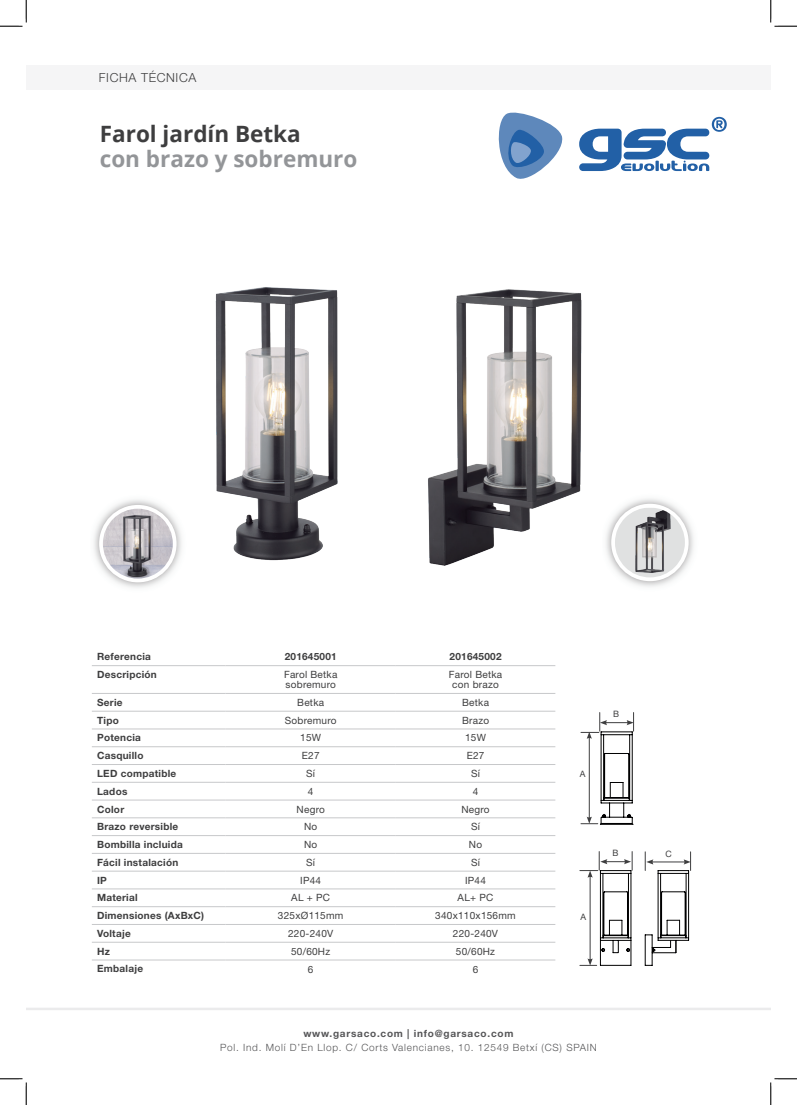
<style>
.page{position:relative;width:797px;height:1105px;background:#fff}
.page>*{position:absolute;margin:0;border:0;box-sizing:border-box;transform-origin:0 0}
.t1{font:700 22.5px "Open Sans";color:#939598}
.t2{font:700 22.5px "Open Sans";color:#3e3e3f}
.t3{font:300 12.5px "Helvetica Neue LT Std";letter-spacing:.05em;color:#3e3e3f}
.t4{font:700 10px "Helvetica Neue LT Std";letter-spacing:.025em;color:#3e3e3f}
.t5{font:10px/10px "Helvetica Neue LT Std";letter-spacing:.025em;color:#3e3e3f}
.t6{font:300 10px "Helvetica Neue LT Std";letter-spacing:.075em;color:#555557}
.t7{font:700 10px "Helvetica Neue LT Std";letter-spacing:.075em;color:#555557}
.t8{font:8.75px "Helvetica Neue";color:#3e3e3f}
</style>
<div class="page">
<svg style="left:579px;top:117px;width:147px;height:54px"></svg>
<svg style="left:498px;top:112px;width:65px;height:67px"></svg>
<hr style="left:26px;top:1008px;width:744px;height:2px;background:#ebebec">
<div style="left:26px;top:65px;width:744px;height:25px;background:#f5f5f6"></div>
<hr style="left:92px;top:746px;width:134px;height:1px;background:#c7c8ca">
<hr style="left:226px;top:746px;width:170px;height:1px;background:#c7c8ca">
<hr style="left:396px;top:746px;width:159px;height:1px;background:#c7c8ca">
<hr style="left:92px;top:764px;width:134px;height:1px;background:#c7c8ca">
<hr style="left:226px;top:764px;width:170px;height:1px;background:#c7c8ca">
<hr style="left:396px;top:764px;width:159px;height:1px;background:#c7c8ca">
<hr style="left:92px;top:782px;width:134px;height:1px;background:#c7c8ca">
<hr style="left:226px;top:782px;width:170px;height:1px;background:#c7c8ca">
<hr style="left:396px;top:782px;width:159px;height:1px;background:#c7c8ca">
<hr style="left:92px;top:800px;width:134px;height:1px;background:#c7c8ca">
<hr style="left:226px;top:800px;width:170px;height:1px;background:#c7c8ca">
<hr style="left:396px;top:800px;width:159px;height:1px;background:#c7c8ca">
<hr style="left:92px;top:817px;width:134px;height:1px;background:#c7c8ca">
<hr style="left:226px;top:817px;width:170px;height:1px;background:#c7c8ca">
<hr style="left:396px;top:817px;width:159px;height:1px;background:#c7c8ca">
<hr style="left:92px;top:835px;width:134px;height:1px;background:#c7c8ca">
<hr style="left:226px;top:835px;width:170px;height:1px;background:#c7c8ca">
<hr style="left:396px;top:835px;width:159px;height:1px;background:#c7c8ca">
<hr style="left:92px;top:853px;width:134px;height:1px;background:#c7c8ca">
<hr style="left:226px;top:853px;width:170px;height:1px;background:#c7c8ca">
<hr style="left:396px;top:853px;width:159px;height:1px;background:#c7c8ca">
<hr style="left:92px;top:871px;width:134px;height:1px;background:#c7c8ca">
<hr style="left:226px;top:871px;width:170px;height:1px;background:#c7c8ca">
<hr style="left:396px;top:871px;width:159px;height:1px;background:#c7c8ca">
<hr style="left:92px;top:889px;width:134px;height:1px;background:#c7c8ca">
<hr style="left:226px;top:889px;width:170px;height:1px;background:#c7c8ca">
<hr style="left:396px;top:889px;width:159px;height:1px;background:#c7c8ca">
<hr style="left:92px;top:906px;width:134px;height:1px;background:#c7c8ca">
<hr style="left:226px;top:906px;width:170px;height:1px;background:#c7c8ca">
<hr style="left:396px;top:906px;width:159px;height:1px;background:#c7c8ca">
<hr style="left:92px;top:924px;width:134px;height:1px;background:#c7c8ca">
<hr style="left:226px;top:924px;width:170px;height:1px;background:#c7c8ca">
<hr style="left:396px;top:924px;width:159px;height:1px;background:#c7c8ca">
<hr style="left:92px;top:942px;width:134px;height:1px;background:#c7c8ca">
<hr style="left:226px;top:942px;width:170px;height:1px;background:#c7c8ca">
<hr style="left:396px;top:942px;width:159px;height:1px;background:#c7c8ca">
<hr style="left:92px;top:960px;width:134px;height:1px;background:#c7c8ca">
<hr style="left:226px;top:960px;width:170px;height:1px;background:#c7c8ca">
<hr style="left:396px;top:960px;width:159px;height:1px;background:#c7c8ca">
<hr style="left:92px;top:665px;width:134px;height:1px;background:#c7c8ca">
<hr style="left:226px;top:665px;width:170px;height:1px;background:#c7c8ca">
<hr style="left:396px;top:665px;width:159px;height:1px;background:#c7c8ca">
<hr style="left:92px;top:693px;width:134px;height:1px;background:#c7c8ca">
<hr style="left:226px;top:693px;width:170px;height:1px;background:#c7c8ca">
<hr style="left:396px;top:693px;width:159px;height:1px;background:#c7c8ca">
<hr style="left:92px;top:711px;width:134px;height:1px;background:#c7c8ca">
<hr style="left:226px;top:711px;width:170px;height:1px;background:#c7c8ca">
<hr style="left:396px;top:711px;width:159px;height:1px;background:#c7c8ca">
<hr style="left:92px;top:729px;width:134px;height:1px;background:#c7c8ca">
<hr style="left:226px;top:729px;width:170px;height:1px;background:#c7c8ca">
<hr style="left:396px;top:729px;width:159px;height:1px;background:#c7c8ca">
<img style="left:215px;top:287px;width:123px;height:274px">
<img style="left:428px;top:289px;width:154px;height:277px">
<img style="left:606px;top:498px;width:88px;height:89px">
<svg style="left:611px;top:504px;width:77px;height:77px"></svg>
<img style="left:94px;top:499px;width:88px;height:89px">
<svg style="left:99px;top:505px;width:78px;height:77px"></svg>
<svg style="left:581px;top:712px;width:53px;height:113px"></svg>
<hr style="left:652px;top:935px;width:1px;height:30px;background:#000001">
<hr style="left:645px;top:935px;width:1px;height:30px;background:#000001">
<svg style="left:580px;top:851px;width:53px;height:115px"></svg>
<svg style="left:645px;top:852px;width:46px;height:101px"></svg>
<svg style="left:0;top:0;width:27px;height:27px"></svg>
<svg style="left:0;top:1078px;width:27px;height:27px"></svg>
<svg style="left:770px;top:0;width:27px;height:27px"></svg>
<svg style="left:770px;top:1078px;width:27px;height:27px"></svg>
<p class="t3" style="left:99px;top:70px;width:99px">FICHA TÉCNICA</p>
<h1 class="t2" style="left:100px;top:118px;width:202px">Farol jardín Betka</h1>
<h1 class="t1" style="left:100px;top:143px;width:259px">con brazo y sobremuro</h1>
<p class="t4" style="left:97px;top:651px;width:55px">Referencia</p>
<p class="t4" style="left:285px;top:651px;width:54px">201645001</p>
<p class="t4" style="left:449px;top:651px;width:54px">201645002</p>
<p class="t4" style="left:97px;top:668px;width:61px">Descripción</p>
<p class="t5" style="left:284px;top:669px;width:55px">Farol Betka sobremuro</p>
<p class="t5" style="left:449px;top:669px;width:55px;text-align:center">Farol Betka con brazo</p>
<p class="t4" style="left:97px;top:696px;width:27px">Serie</p>
<p class="t5" style="left:297px;top:697px;width:28px">Betka</p>
<p class="t5" style="left:462px;top:697px;width:28px">Betka</p>
<p class="t4" style="left:97px;top:714px;width:23px">Tipo</p>
<p class="t5" style="left:285px;top:715px;width:53px">Sobremuro</p>
<p class="t5" style="left:462px;top:715px;width:29px">Brazo</p>
<p class="t4" style="left:97px;top:732px;width:45px">Potencia</p>
<p class="t5" style="left:300px;top:733px;width:22px">15W</p>
<p class="t5" style="left:465px;top:733px;width:22px">15W</p>
<p class="t4" style="left:97px;top:749px;width:48px">Casquillo</p>
<p class="t5" style="left:302px;top:750px;width:19px">E27</p>
<p class="t5" style="left:466px;top:750px;width:19px">E27</p>
<p class="t4" style="left:97px;top:767px;width:81px">LED compatible</p>
<p class="t5" style="left:306px;top:768px;width:10px">Sí</p>
<p class="t5" style="left:471px;top:768px;width:10px">Sí</p>
<p class="t4" style="left:97px;top:785px;width:32px">Lados</p>
<p class="t5" style="left:308px;top:786px;width:7px">4</p>
<p class="t5" style="left:473px;top:786px;width:7px">4</p>
<p class="t4" style="left:97px;top:803px;width:29px">Color</p>
<p class="t5" style="left:296px;top:804px;width:30px">Negro</p>
<p class="t5" style="left:461px;top:804px;width:30px">Negro</p>
<p class="t4" style="left:97px;top:820px;width:83px">Brazo reversible</p>
<p class="t5" style="left:304px;top:822px;width:15px">No</p>
<p class="t5" style="left:471px;top:822px;width:10px">Sí</p>
<p class="t4" style="left:97px;top:838px;width:87px">Bombilla incluida</p>
<p class="t5" style="left:304px;top:839px;width:15px">No</p>
<p class="t5" style="left:469px;top:839px;width:15px">No</p>
<p class="t4" style="left:97px;top:856px;width:83px">Fácil instalación</p>
<p class="t5" style="left:306px;top:857px;width:10px">Sí</p>
<p class="t5" style="left:471px;top:857px;width:10px">Sí</p>
<p class="t4" style="left:97px;top:874px;width:11px">IP</p>
<p class="t5" style="left:300px;top:875px;width:22px">IP44</p>
<p class="t5" style="left:465px;top:875px;width:22px">IP44</p>
<p class="t4" style="left:97px;top:892px;width:42px">Material</p>
<p class="t5" style="left:291px;top:893px;width:40px">AL + PC</p>
<p class="t5" style="left:457px;top:893px;width:37px">AL+ PC</p>
<p class="t4" style="left:97px;top:909px;width:109px">Dimensiones (AxBxC)</p>
<p class="t5" style="left:278px;top:910px;width:67px">325xØ115mm</p>
<p class="t5" style="left:435px;top:910px;width:82px">340x110x156mm</p>
<p class="t4" style="left:97px;top:927px;width:35px">Voltaje</p>
<p class="t5" style="left:288px;top:928px;width:47px">220-240V</p>
<p class="t5" style="left:453px;top:928px;width:47px">220-240V</p>
<p class="t4" style="left:97px;top:945px;width:14px">Hz</p>
<p class="t5" style="left:291px;top:946px;width:41px">50/60Hz</p>
<p class="t5" style="left:456px;top:946px;width:41px">50/60Hz</p>
<p class="t4" style="left:97px;top:963px;width:47px">Embalaje</p>
<p class="t5" style="left:308px;top:964px;width:7px">6</p>
<p class="t5" style="left:473px;top:964px;width:7px">6</p>
<p class="t8" style="left:579px;top:769px;width:7px">A</p>
<p class="t8" style="left:613px;top:709px;width:7px">B</p>
<p class="t8" style="left:580px;top:911px;width:7px">A</p>
<p class="t8" style="left:612px;top:848px;width:7px">B</p>
<p class="t8" style="left:665px;top:848px;width:8px">C</p>
<p class="t7" style="left:303px;top:1027px;width:211px">www.garsaco.com | info@garsaco.com</p>
<p class="t6" style="left:220px;top:1041px;width:378px">Pol. Ind. Molí D’En Llop. C/ Corts Valencianes, 10. 12549 Betxí (CS) SPAIN</p>
</div>
